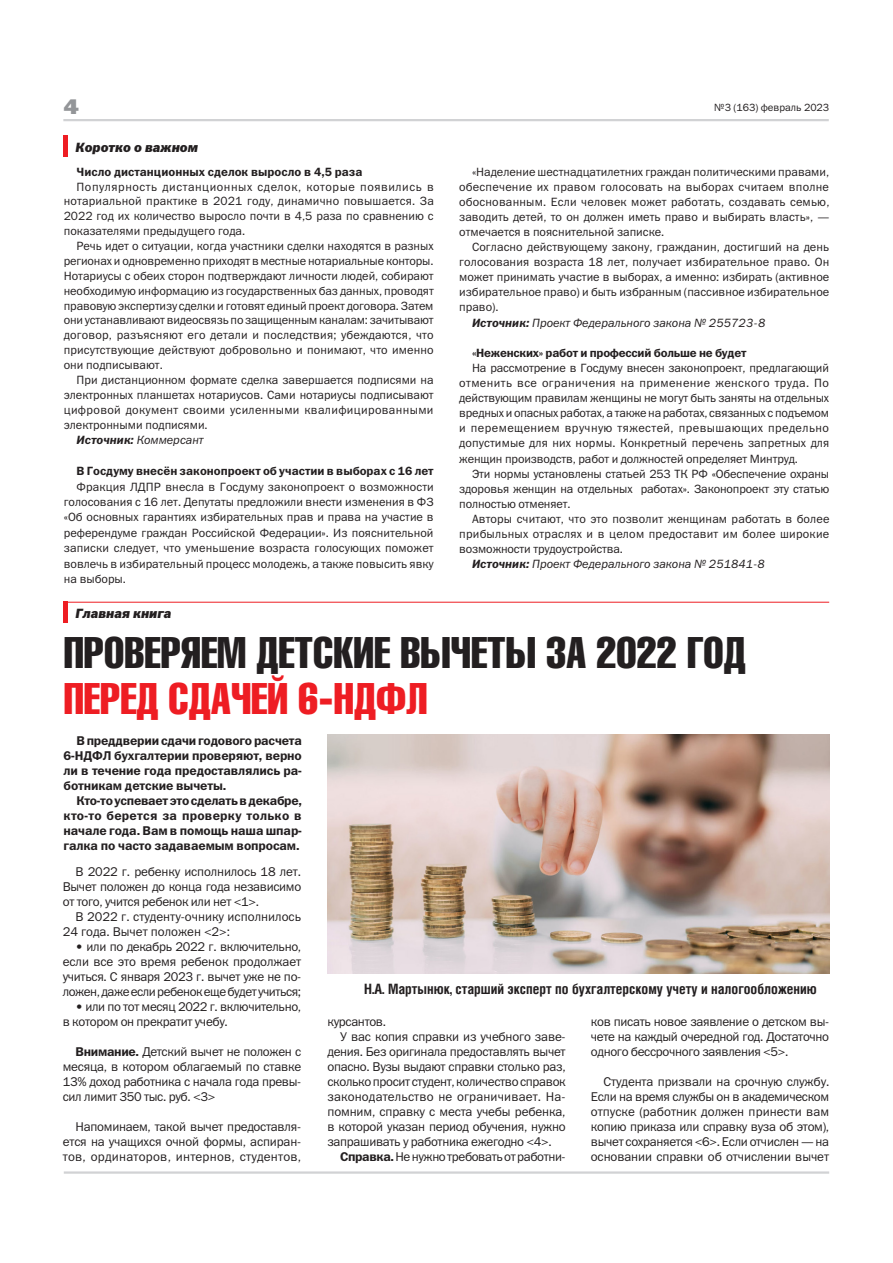
<style>
.page{position:relative;width:893px;height:1263px;background:#fff}
.page>*{position:absolute;margin:0;border:0;box-sizing:border-box;transform-origin:0 0}
.Заголовок_HeliosComp{font:43.5px/46.5px "Helios Compressed";color:#231f20}
.t1{font:21px "Franklin Gothic Heavy C";color:#939598;scale:1.2 1}
.Автор{font:700 14.25px "Helios Cond";color:#231f20}
.Заголовок_HeliosComp-2{font:italic 13.5px "Franklin Gothic Heavy C";color:#231f20}
.Тело_статьи{font:12.75px/15px "Franklin Gothic Book C";letter-spacing:-.025em;color:#231f20;text-align:justify}
.Тело_статьи-2{font:12.75px/15px "Franklin Gothic Demi C";letter-spacing:-.01em;color:#231f20;text-align:justify}
.Тело_статьи-3{font:12.75px/15px "Franklin Gothic Book C";color:#231f20}
.Тело_новостей{font:12px/15.1px "Franklin Gothic Book C";color:#231f20;text-align:justify}
.Тело_новостей-2{font:italic 12px "Franklin Gothic Book C";color:#231f20}
.Тело_новостей-3{font:12px "Franklin Gothic Demi C";color:#231f20}
.Тело_новостей-4{font:12px "Franklin Gothic Demi C";letter-spacing:-.02em;color:#231f20}
.t2{font:10.5px "Franklin Gothic Book C";color:#231f20}
.s1{font-family:"Franklin Gothic Demi C"}
.s2{color:#ee1d23}
</style>
<div class="page">
<hr style="left:63px;top:119px;width:766px;height:2px;background:#d1d2d4">
<hr style="left:64px;top:1171px;width:765px;height:3px;background:#d1d2d4">
<div style="left:63px;top:602px;width:5px;height:21px;background:#ee1d23"></div>
<svg style="left:72px;top:601px;width:102px;height:1px"></svg>
<div style="left:63px;top:136px;width:5px;height:21px;background:#ee1d23"></div>
<svg style="left:72px;top:121px;width:130px;height:1px"></svg>
<hr style="left:64px;top:602px;width:765px;height:1px;background:#ee1d23">
<img style="left:327px;top:734px;width:502px;height:239px">
<h2 class="t1" style="left:63px;top:95px;width:14px">4</h2>
<p class="t2" style="left:714px;top:101px;width:117px">№3 (163) февраль 2023</p>
<p class="Заголовок_HeliosComp-2" style="left:75px;top:139px;width:124px">Коротко о важном</p>
<p class="Тело_новостей-3" style="left:77px;top:165px;width:288px">Число дистанционных сделок выросло в 4,5 раза</p>
<p class="Тело_новостей" style="left:64px;top:179px;width:372px;text-indent:13px">Популярность дистанционных сделок, которые появились в нотариальной практике в 2021 году, динамично повышается. За 2022 год их количество выросло почти в 4,5 раза по сравнению с показателями предыдущего года.</p>
<p class="Тело_новостей" style="left:64px;top:238px;width:371px;text-indent:13px">Речь идет о ситуации, когда участники сделки находятся в разных регионах и одновременно приходят в местные нотариальные конторы.<br>Нотариусы с обеих сторон подтверждают личности людей, собирают необходимую информацию из государственных баз данных, проводят правовую экспертизу сделки и готовят единый проект договора. Затем они устанавливают видеосвязь по защищенным каналам: зачитывают договор, разъясняют его детали и последствия; убеждаются, что присутствующие действуют добровольно и понимают, что именно они подписывают.</p>
<p class="Тело_новостей" style="left:64px;top:372px;width:371px;text-indent:13px">При дистанционном формате сделка завершается подписями на электронных планшетах нотариусов. Сами нотариусы подписывают цифровой документ своими усиленными квалифицированными электронными подписями.</p>
<p class="Тело_новостей-2" style="left:77px;top:433px;width:129px"><span class="s1">Источник:</span> Коммерсант</p>
<p class="Тело_новостей-3" style="left:77px;top:464px;width:359px">В Госдуму внесён законопроект об участии в выборах с 16 лет</p>
<p class="Тело_новостей" style="left:64px;top:478px;width:372px;text-indent:13px">Фракция ЛДПР внесла в Госдуму законопроект о возможности голосования с 16 лет. Депутаты предложили внести изменения в ФЗ «Об основных гарантиях избирательных прав и права на участие в референдуме граждан Российской Федерации». Из пояснительной записки следует, что уменьшение возраста голосующих поможет вовлечь в избирательный процесс молодежь, а также повысить явку на выборы.</p>
<p class="Заголовок_HeliosComp-2" style="left:75px;top:605px;width:98px">Главная книга</p>
<p class="Тело_новостей" style="left:459px;top:164px;width:372px;text-indent:13px">«Наделение шестнадцатилетних граждан политическими правами, обеспечение их правом голосовать на выборах считаем вполне обоснованным. Если человек может работать, создавать семью, заводить детей, то он должен иметь право и выбирать власть», — отмечается в пояснительной записке.</p>
<p class="Тело_новостей" style="left:459px;top:239px;width:372px;text-indent:13px">Согласно действующему закону, гражданин, достигший на день голосования возраста 18 лет, получает избирательное право. Он может принимать участие в выборах, а именно: избирать (активное избирательное право) и быть избранным (пассивное избирательное право).</p>
<p class="Тело_новостей-2" style="left:472px;top:316px;width:295px"><span class="s1">Источник:</span> Проект Федерального закона № 255723-8</p>
<p class="Тело_новостей-4" style="left:472px;top:346px;width:276px">«Неженских» работ и профессий больше не будет</p>
<p class="Тело_новостей" style="left:459px;top:360px;width:372px;text-indent:13px">На рассмотрение в Госдуму внесен законопроект, предлагающий отменить все ограничения на применение женского труда. По действующим правилам женщины не могут быть заняты на отдельных вредных и опасных работах, а также на работах, связанных с подъемом и перемещением вручную тяжестей, превышающих предельно допустимые для них нормы. Конкретный перечень запретных для женщин производств, работ и должностей определяет Минтруд.</p>
<p class="Тело_новостей" style="left:459px;top:466px;width:371px;text-indent:13px">Эти нормы установлены статьей 253 ТК РФ «Обеспечение охраны здоровья женщин на отдельных работах». Законопроект эту статью полностью отменяет.</p>
<p class="Тело_новостей" style="left:459px;top:511px;width:372px;text-indent:13px">Авторы считают, что это позволит женщинам работать в более прибыльных отраслях и в целом предоставит им более широкие возможности трудоустройства.</p>
<p class="Тело_новостей-2" style="left:472px;top:558px;width:294px"><span class="s1">Источник:</span> Проект Федерального закона № 251841-8</p>
<p class="Заголовок_HeliosComp" style="left:64px;top:628px;width:683px">ПРОВЕРЯЕМ ДЕТСКИЕ ВЫЧЕТЫ ЗА 2022 ГОД<br><span class="s2">ПЕРЕД СДАЧЕЙ 6-НДФЛ</span></p>
<p class="Тело_статьи-2" style="left:64px;top:733px;width:240px;text-indent:13px">В преддверии сдачи годового расчета 6-НДФЛ бухгалтерии проверяют, верно ли в течение года предоставлялись ра&shy;ботникам детские вычеты.</p>
<p class="Тело_статьи-2" style="left:64px;top:793px;width:240px;text-indent:13px">Кто-то успевает это сделать в декабре, кто-то берется за проверку только в начале года. Вам в помощь наша шпар&shy;галка по часто задаваемым вопросам.</p>
<p class="Тело_статьи" style="left:63px;top:864px;width:240px;text-indent:13px">В 2022 г. ребенку исполнилось 18 лет.<br>Вычет положен до конца года независимо от того, учится ребенок или нет &lt;1&gt;.</p>
<p class="Тело_статьи-3" style="left:63px;top:909px;width:240px;text-indent:13px">В 2022 г. студенту-очнику исполнилось<br>24 года. Вычет положен &lt;2&gt;:</p>
<p class="Тело_статьи" style="left:63px;top:939px;width:240px;text-indent:13px">• или по декабрь 2022 г. включительно, если все это время ребенок продолжает учиться. С января 2023 г. вычет уже не по&shy;ложен, даже если ребенок еще будет учиться;</p>
<p class="Тело_статьи" style="left:63px;top:999px;width:240px;text-indent:13px">• или по тот месяц 2022 г. включительно, в котором он прекратит учебу.</p>
<p class="Тело_статьи" style="left:63px;top:1044px;width:240px;text-indent:13px"><span class="s1">Внимание.</span> Детский вычет не положен с месяца, в котором облагаемый по ставке 13% доход работника с начала года превы&shy;сил лимит 350 тыс. руб. &lt;3&gt;</p>
<p class="Тело_статьи" style="left:63px;top:1119px;width:240px;text-indent:13px">Напоминаем, такой вычет предоставля&shy;ется на учащихся очной формы, аспиран&shy;тов, ординаторов, интернов, студентов,</p>
<p class="Автор" style="left:364px;top:981px;width:454px">Н.А. Мартынюк, старший эксперт по бухгалтерскому учету и налогообложению</p>
<p class="Тело_статьи" style="left:327px;top:1014px;width:60px">курсантов.</p>
<p class="Тело_статьи" style="left:327px;top:1029px;width:240px;text-indent:13px">У вас копия справки из учебного заве&shy;дения. Без оригинала предоставлять вычет опасно. Вузы выдают справки столько раз, сколько просит студент, количество справок законодательство не ограничивает. На&shy;помним, справку с места учебы ребенка, в которой указан период обучения, нужно запрашивать у работника ежегодно &lt;4&gt;.</p>
<p class="Тело_статьи" style="left:340px;top:1149px;width:227px"><span class="s1">Справка.</span> Не нужно требовать от работни-</p>
<p class="Тело_статьи" style="left:591px;top:1014px;width:240px">ков писать новое заявление о детском вы&shy;чете на каждый очередной год. Достаточно одного бессрочного заявления &lt;5&gt;.</p>
<p class="Тело_статьи" style="left:591px;top:1074px;width:240px;text-indent:13px">Студента призвали на срочную службу.<br>Если на время службы он в академическом отпуске (работник должен принести вам копию приказа или справку вуза об этом), вычет сохраняется &lt;6&gt;. Если отчислен — на основании справки об отчислении вычет</p>
</div>
